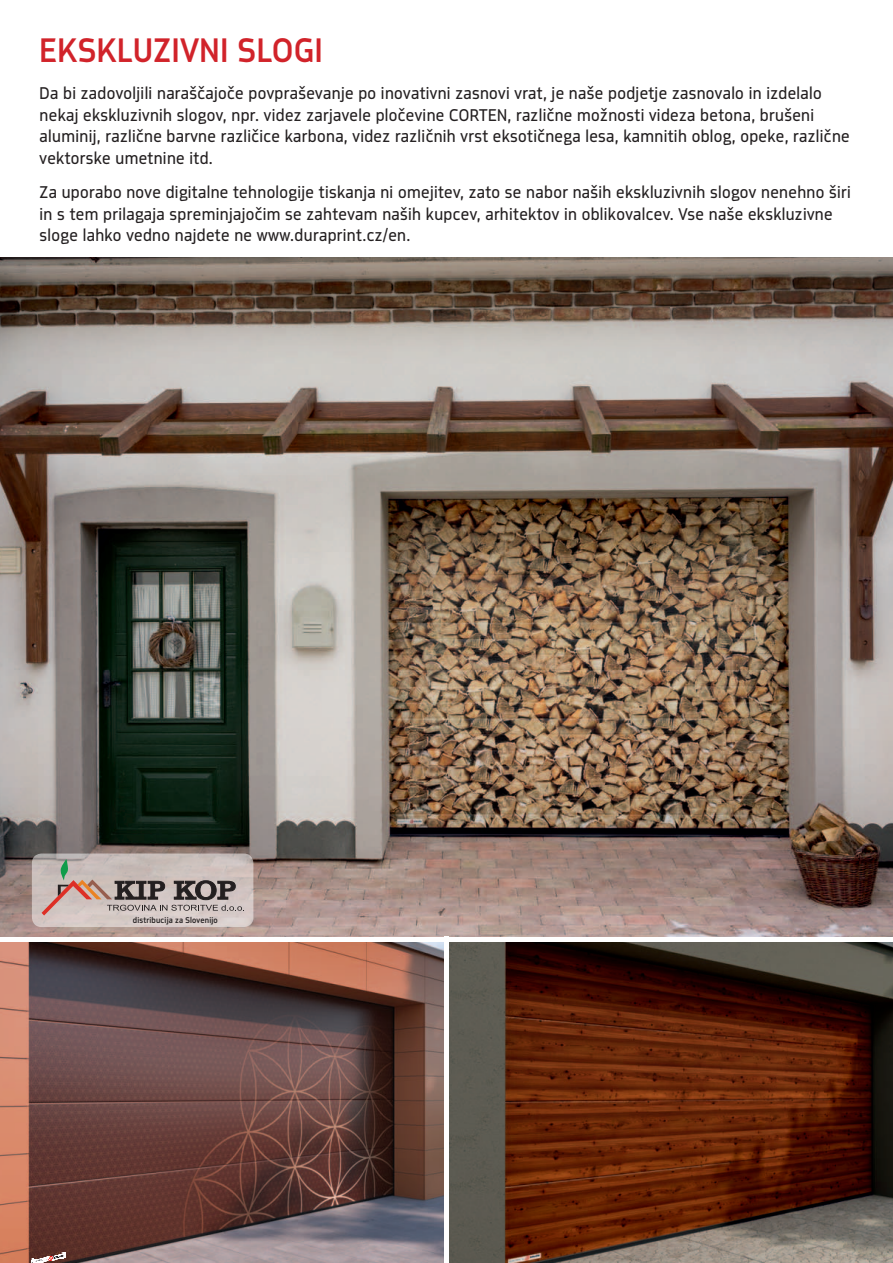
<style>
.page{position:relative;width:893px;height:1263px;background:#fff}
.page>*{position:absolute;margin:0;border:0;box-sizing:border-box;transform-origin:0 0}
.t1{font:500 36px "Metroflex Uni";letter-spacing:.02em;color:#d1232a}
.t2{font:18px/21.6px "Metroflex Uni";letter-spacing:.02em;color:#231f20}
.t3{font:500 8.85px "Metroflex Uni";letter-spacing:.02em;color:#231f20}
</style>
<div class="page">
<img style="left:0;top:942px;width:444px;height:321px">
<svg style="left:32px;top:1253px;width:33px;height:10px"></svg>
<img style="left:449px;top:942px;width:444px;height:321px">
<img style="left:0;top:257px;width:893px;height:680px">
<svg style="left:32px;top:853px;width:221px;height:74px;background:#cdc2bf"></svg>
<svg style="left:42px;top:859px;width:202px;height:56px;background:#b4a5a0"></svg>
<h1 class="t1" style="left:40px;top:29px;width:285px">EKSKLUZIVNI SLOGI</h1>
<p class="t2" style="left:40px;top:83px;width:812px">Da bi zadovoljili naraščajoče povpraševanje po inovativni zasnovi vrat, je naše podjetje zasnovalo in izdelalo nekaj ekskluzivnih slogov, npr. videz zarjavele pločevine CORTEN, različne možnosti videza betona, brušeni aluminij, različne barvne različice karbona, videz različnih vrst eksotičnega lesa, kamnitih oblog, opeke, različne vektorske umetnine itd.</p>
<p class="t2" style="left:40px;top:182px;width:813px">Za uporabo nove digitalne tehnologije tiskanja ni omejitev, zato se nabor naših ekskluzivnih slogov nenehno širi in s tem prilagaja spreminjajočim se zahtevam naših kupcev, arhitektov in oblikovalcev. Vse naše ekskluzivne sloge lahko vedno najdete ne www.duraprint.cz/en.</p>
<p class="t3" style="left:133px;top:914px;width:86px">distribucija za Slovenijo</p>
</div>
